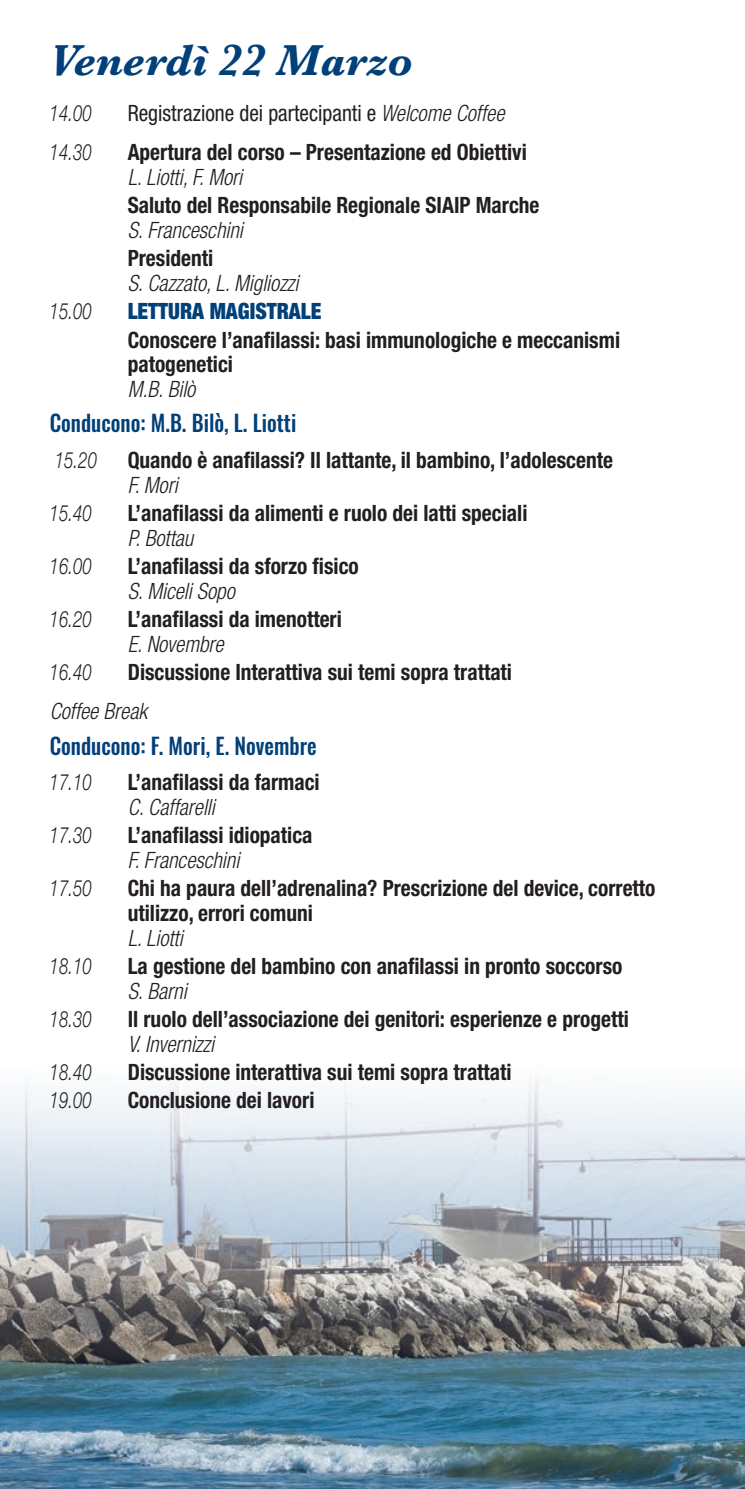
<style>
.page{position:relative;width:745px;height:1489px;background:#fff}
.page>*{position:absolute;margin:0;border:0;box-sizing:border-box;transform-origin:0 0}
.t1{font:italic 700 45px "Baskerville";color:#014078}
.t2{font:700 condensed 22.5px/24.8px "Helvetica Neue LT Std";color:#231f20;scale:.95 1}
.t3{font:italic 300 condensed 22.5px "Helvetica Neue LT Std";color:#231f20;scale:.95 1}
.t4{font:italic 300 22.5px "Helvetica Neue LT Std";color:#231f20;scale:.75 1}
.t5{font:500 22.5px "Oswald";color:#014078;scale:.95 1}
.t6{font:condensed 22.5px "Helvetica Neue LT Std";color:#231f20;scale:.95 1}
.t7{font:900 condensed 22.5px "Helvetica Neue LT Std";color:#014078;scale:.95 1}
.s1{font-weight:300;font-style:italic}
</style>
<div class="page">
<img style="left:0;top:1076px;width:744px;height:412px">
<h1 class="t1" style="left:50px;top:29px;width:363px">Venerdì 22 Marzo</h1>
<p class="t4" style="left:50px;top:100px;width:58px">14.00</p>
<p class="t6" style="left:128px;top:100px;width:398px">Registrazione dei partecipanti e <span class="s1">Welcome Coffee</span></p>
<p class="t4" style="left:50px;top:139px;width:58px">14.30</p>
<p class="t2" style="left:128px;top:139px;width:421px">Apertura del corso – Presentazione ed Obiettivi</p>
<p class="t3" style="left:128px;top:164px;width:122px">L. Liotti, F. Mori</p>
<p class="t2" style="left:128px;top:192px;width:434px">Saluto del Responsabile Regionale SIAIP Marche</p>
<p class="t3" style="left:128px;top:217px;width:123px">S. Franceschini</p>
<p class="t2" style="left:128px;top:245px;width:91px">Presidenti</p>
<p class="t3" style="left:128px;top:270px;width:181px">S. Cazzato, L. Migliozzi</p>
<p class="t4" style="left:50px;top:298px;width:58px">15.00</p>
<p class="t7" style="left:128px;top:297px;width:205px">LETTURA MAGISTRALE</p>
<p class="t2" style="left:128px;top:327px;width:519px">Conoscere l’anafilassi: basi immunologiche e meccanismi patogenetici</p>
<p class="t3" style="left:128px;top:376px;width:73px">M.B. Bilò</p>
<p class="t5" style="left:50px;top:411px;width:261px">Conducono: M.B. Bilò, L. Liotti</p>
<p class="t4" style="left:55px;top:446px;width:58px">15.20</p>
<p class="t2" style="left:128px;top:447px;width:512px">Quando è anafilassi? Il lattante, il bambino, l’adolescente</p>
<p class="t3" style="left:128px;top:472px;width:54px">F. Mori</p>
<p class="t4" style="left:50px;top:499px;width:58px">15.40</p>
<p class="t2" style="left:128px;top:500px;width:422px">L’anafilassi da alimenti e ruolo dei latti speciali</p>
<p class="t3" style="left:128px;top:525px;width:71px">P. Bottau</p>
<p class="t4" style="left:50px;top:552px;width:58px">16.00</p>
<p class="t2" style="left:128px;top:553px;width:245px">L’anafilassi da sforzo fisico</p>
<p class="t3" style="left:128px;top:578px;width:114px">S. Miceli Sopo</p>
<p class="t4" style="left:50px;top:605px;width:58px">16.20</p>
<p class="t2" style="left:128px;top:606px;width:227px">L’anafilassi da imenotteri</p>
<p class="t3" style="left:128px;top:631px;width:102px">E. Novembre</p>
<p class="t4" style="left:50px;top:658px;width:58px">16.40</p>
<p class="t2" style="left:128px;top:659px;width:406px">Discussione Interattiva sui temi sopra trattati</p>
<p class="t3" style="left:50px;top:698px;width:104px">Coffee Break</p>
<p class="t5" style="left:50px;top:733px;width:282px">Conducono: F. Mori, E. Novembre</p>
<p class="t4" style="left:50px;top:768px;width:58px">17.10</p>
<p class="t2" style="left:128px;top:769px;width:203px">L’anafilassi da farmaci</p>
<p class="t3" style="left:128px;top:793px;width:93px">C. Caffarelli</p>
<p class="t4" style="left:50px;top:821px;width:58px">17.30</p>
<p class="t2" style="left:128px;top:822px;width:196px">L’anafilassi idiopatica</p>
<p class="t3" style="left:128px;top:846px;width:119px">F. Franceschini</p>
<p class="t4" style="left:50px;top:874px;width:58px">17.50</p>
<p class="t2" style="left:128px;top:875px;width:556px">Chi ha paura dell’adrenalina? Prescrizione del device, corretto utilizzo, errori comuni</p>
<p class="t3" style="left:128px;top:924px;width:59px">L. Liotti</p>
<p class="t4" style="left:50px;top:952px;width:58px">18.10</p>
<p class="t2" style="left:128px;top:953px;width:522px">La gestione del bambino con anafilassi in pronto soccorso</p>
<p class="t3" style="left:128px;top:977px;width:63px">S. Barni</p>
<p class="t4" style="left:50px;top:1005px;width:58px">18.30</p>
<p class="t2" style="left:128px;top:1006px;width:528px">Il ruolo dell’associazione dei genitori: esperienze e progetti</p>
<p class="t3" style="left:128px;top:1030px;width:92px">V. Invernizzi</p>
<p class="t4" style="left:50px;top:1058px;width:58px">18.40</p>
<p class="t2" style="left:128px;top:1059px;width:405px">Discussione interattiva sui temi sopra trattati</p>
<p class="t4" style="left:50px;top:1086px;width:58px">19.00</p>
<p class="t2" style="left:128px;top:1087px;width:198px">Conclusione dei lavori</p>
</div>
